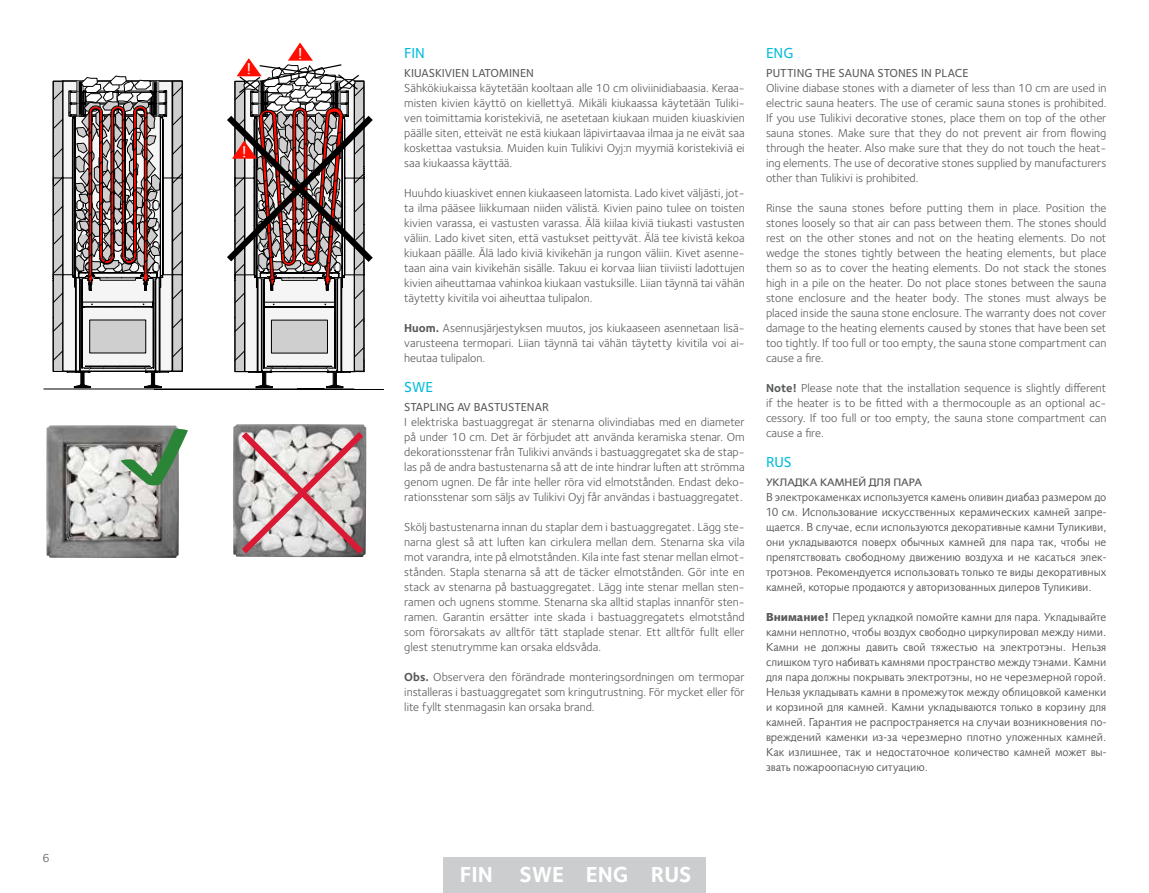
<style>
.page{position:relative;width:1149px;height:893px;background:#fff}
.page>*{position:absolute;margin:0;border:0;box-sizing:border-box;transform-origin:0 0}
.t1{font:700 22.5px "Foundry Sterling OT2";color:#fff}
.t2{font:16.2px "Foundry Sterling";color:#fff;scale:1.34 1}
.t3{font:500 15px "Foundry Sterling OT2";color:#00bcda}
.t4{font:12px/15px "Foundry Sterling OT2";color:#58595b;text-align:justify}
.t5{font:12px/15px "Foundry Sans Book CY";color:#58595b;text-align:justify}
.t6{font:500 12px "Foundry Sterling OT2";color:#58595b}
.t7{font:11.25px "Foundry Sans Medium CY";color:#58595b}
.s1{font-weight:700}
.s2{font-family:"Foundry Sans Bold CY"}
</style>
<div class="page">
<div style="left:509px;top:857px;width:65px;height:36px;background:#cbcdce"></div>
<div style="left:443px;top:857px;width:66px;height:36px;background:#cbcdce"></div>
<div style="left:574px;top:857px;width:65px;height:36px;background:#cbcdce"></div>
<div style="left:639px;top:857px;width:66px;height:36px;background:#cbcdce"></div>
<hr style="left:44px;top:389px;width:310px;height:1px;background:#000">
<svg style="left:53px;top:76px;width:130px;height:312px"></svg>
<hr style="left:154px;top:389px;width:229px;height:1px;background:#000">
<img style="left:46px;top:425px;width:133px;height:133px">
<img style="left:233px;top:424px;width:132px;height:131px">
<svg style="left:235px;top:426px;width:132px;height:132px;background:#c1abac"></svg>
<svg style="left:120px;top:427px;width:68px;height:59px;background:#89a08a"></svg>
<svg style="left:220px;top:43px;width:153px;height:346px"></svg>
<p class="t4" style="left:43px;top:850px;width:9px">6</p>
<h2 class="t2" style="left:246px;top:59px;width:6px">!</h2>
<h2 class="t2" style="left:241px;top:142px;width:6px">!</h2>
<h2 class="t2" style="left:297px;top:44px;width:6px">!</h2>
<p class="t3" style="left:404px;top:41px;width:22px">FIN</p>
<p class="t6" style="left:404px;top:64px;width:131px">KIUASKIVIEN LATOMINEN</p>
<p class="t4" style="left:404px;top:80px;width:342px">Sähkökiukaissa käytetään kooltaan alle 10 cm oliviinidiabaasia. Keraa&shy;misten kivien käyttö on kiellettyä. Mikäli kiukaassa käytetään Tuliki&shy;ven toimittamia koristekiviä, ne asetetaan kiukaan muiden kiuaskivien päälle siten, etteivät ne estä kiukaan läpivirtaavaa ilmaa ja ne eivät saa koskettaa vastuksia. Muiden kuin Tulikivi Oyj:n myymiä koristekiviä ei saa kiukaassa käyttää.</p>
<p class="t4" style="left:404px;top:185px;width:342px">Huuhdo kiuaskivet ennen kiukaaseen latomista. Lado kivet väljästi, jot&shy;ta ilma pääsee liikkumaan niiden välistä. Kivien paino tulee on toisten kivien varassa, ei vastusten varassa. Älä kiilaa kiviä tiukasti vastusten väliin. Lado kivet siten, että vastukset peittyvät. Älä tee kivistä kekoa kiukaan päälle. Älä lado kiviä kivikehän ja rungon väliin. Kivet asenne&shy;taan aina vain kivikehän sisälle. Takuu ei korvaa liian tiiviisti ladottujen kivien aiheuttamaa vahinkoa kiukaan vastuksille. Liian täynnä tai vähän täytetty kivitila voi aiheuttaa tulipalon.</p>
<p class="t4" style="left:404px;top:320px;width:342px"><span class="s1">Huom.</span> Asennusjärjestyksen muutos, jos kiukaaseen asennetaan lisä&shy;varusteena termopari. Liian täynnä tai vähän täytetty kivitila voi ai&shy;heutaa tulipalon.</p>
<p class="t3" style="left:404px;top:376px;width:30px">SWE</p>
<p class="t6" style="left:404px;top:398px;width:146px">STAPLING AV BASTUSTENAR</p>
<p class="t4" style="left:404px;top:414px;width:342px">I elektriska bastuaggregat är stenarna olivindiabas med en diameter på under 10 cm. Det är förbjudet att använda keramiska stenar. Om dekorationsstenar från Tulikivi används i bastuaggregatet ska de stap&shy;las på de andra bastustenarna så att de inte hindrar luften att strömma genom ugnen. De får inte heller röra vid elmotstånden. Endast deko&shy;rationsstenar som säljs av Tulikivi Oyj får användas i bastuaggregatet.</p>
<p class="t4" style="left:404px;top:519px;width:342px;text-align:left">Skölj bastustenarna innan du staplar dem i bastuaggregatet. Lägg ste&shy;narna glest så att luften kan cirkulera mellan dem. Stenarna ska vila mot varandra, inte på elmotstånden. Kila inte fast stenar mellan elmot&shy;stånden. Stapla stenarna så att de täcker elmotstånden. Gör inte en stack av stenarna på bastuaggregatet. Lägg inte stenar mellan sten&shy;ramen och ugnens stomme. Stenarna ska alltid staplas innanför sten&shy;ramen. Garantin ersätter inte skada i bastuaggregatets elmotstånd som förorsakats av alltför tätt staplade stenar. Ett alltför fullt eller glest stenutrymme kan orsaka eldsvåda.</p>
<p class="t4" style="left:404px;top:669px;width:342px"><span class="s1">Obs.</span> Observera den förändrade monteringsordningen om termopar installeras i bastuaggregatet som kringutrustning. För mycket eller för lite fyllt stenmagasin kan orsaka brand.</p>
<p class="t3" style="left:765px;top:41px;width:29px">ENG</p>
<p class="t6" style="left:765px;top:64px;width:204px">PUTTING THE SAUNA STONES IN PLACE</p>
<p class="t4" style="left:765px;top:80px;width:342px">Olivine diabase stones with a diameter of less than 10 cm are used in electric sauna heaters. The use of ceramic sauna stones is prohibited.<br>If you use Tulikivi decorative stones, place them on top of the other sauna stones. Make sure that they do not prevent air from flowing through the heater. Also make sure that they do not touch the heat&shy;ing elements. The use of decorative stones supplied by manufacturers other than Tulikivi is prohibited.</p>
<p class="t4" style="left:765px;top:200px;width:342px">Rinse the sauna stones before putting them in place. Position the stones loosely so that air can pass between them. The stones should rest on the other stones and not on the heating elements. Do not wedge the stones tightly between the heating elements, but place them so as to cover the heating elements. Do not stack the stones high in a pile on the heater. Do not place stones between the sauna stone enclosure and the heater body. The stones must always be placed inside the sauna stone enclosure. The warranty does not cover damage to the heating elements caused by stones that have been set too tightly. If too full or too empty, the sauna stone compartment can cause a fire.</p>
<p class="t4" style="left:765px;top:380px;width:342px"><span class="s1">Note!</span> Please note that the installation sequence is slightly different if the heater is to be fitted with a thermocouple as an optional ac&shy;cessory. If too full or too empty, the sauna stone compartment can cause a fire.</p>
<p class="t3" style="left:765px;top:451px;width:27px">RUS</p>
<p class="t7" style="left:765px;top:476px;width:157px">УКЛАДКА КАМНЕЙ ДЛЯ ПАРА</p>
<p class="t5" style="left:765px;top:490px;width:342px">В электрокаменках используется камень оливин диабаз размером до 10 см. Использование искусственных керамических камней запре&shy;щается. В случае, если используются декоративные камни Туликиви, они укладываются поверх обычных камней для пара так, чтобы не препятствовать свободному движению воздуха и не касаться элек&shy;тротэнов. Рекомендуется использовать только те виды декоративных камней, которые продаются у авторизованных дилеров Туликиви.</p>
<p class="t5" style="left:765px;top:610px;width:342px"><span class="s2">Внимание!</span> Перед укладкой помойте камни для пара. Укладывайте камни неплотно, чтобы воздух свободно циркулировал между ними.<br>Камни не должны давить свой тяжестью на электротэны. Нельзя слишком туго набивать камнями пространство между тэнами. Камни для пара должны покрывать электротэны, но не черезмерной горой.<br>Нельзя укладывать камни в промежуток между облицовкой каменки и корзиной для камней. Камни укладываются только в корзину для камней. Гарантия не распространяется на случаи возникновения по&shy;вреждений каменки из-за черезмерно плотно уложенных камней.<br>Как излишнее, так и недостаточное количество камней может вы&shy;звать пожароопасную ситуацию.</p>
<h1 class="t1" style="left:459px;top:857px;width:233px">FIN SWE ENG RUS</h1>
</div>
